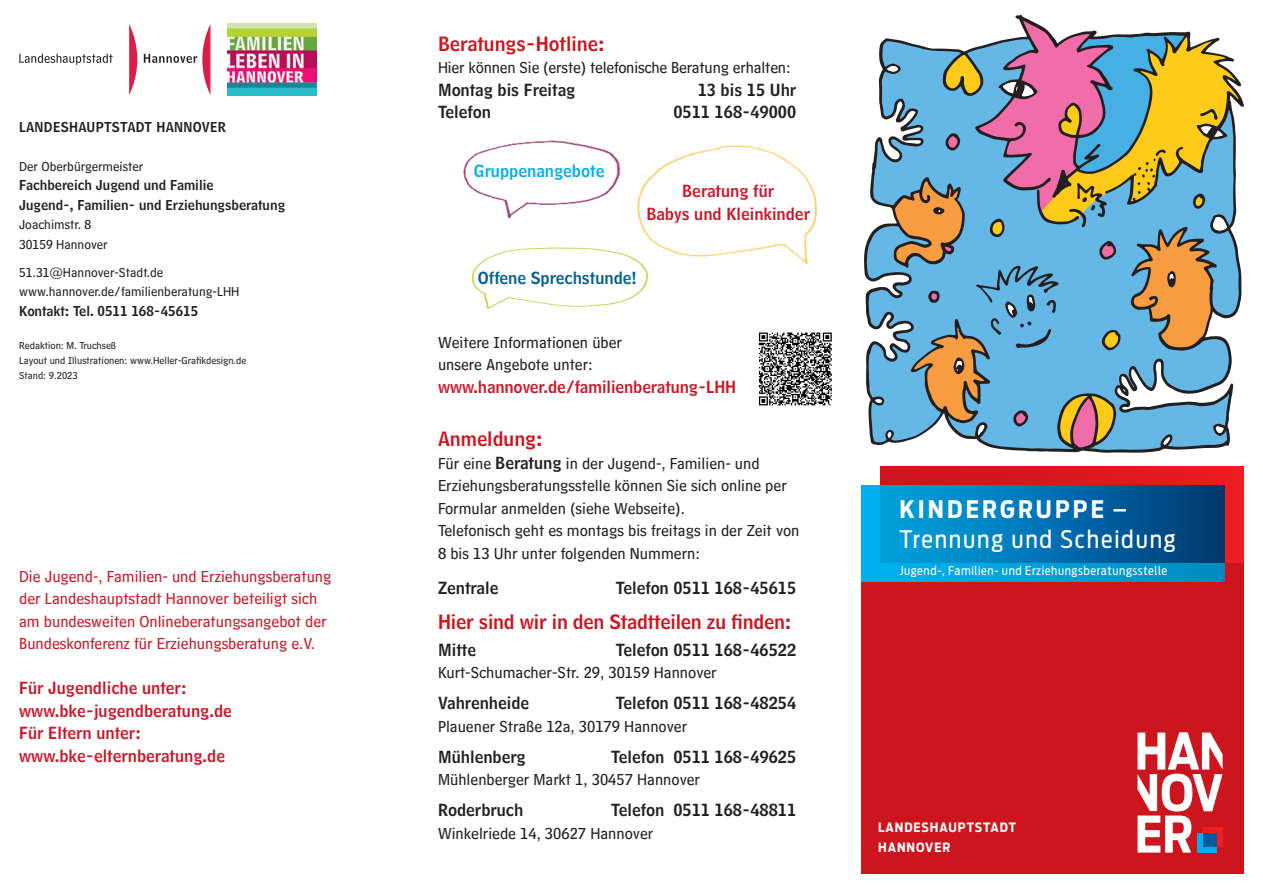
<style>
.page{position:relative;width:1263px;height:893px;background:#fff}
.page>*{position:absolute;margin:0;border:0;box-sizing:border-box;transform-origin:0 0}
.t1{font:24px/30px "Antenna Cond";letter-spacing:.075em;color:#fff}
.t2{font:19.5px "HM Headline";letter-spacing:-.01em;color:#cd151d}
.t3{font:16.5px/22.5px "HM Text";color:#231f20}
.t4{font:16.5px "HM Headline";color:#231f20}
.t5{font:16.5px/22.5px "HM Text";color:#cc1829}
.t6{font:16.5px/22.5px "HM Headline";color:#cc1829}
.t7{font:16.5px "HM Headline";color:#016094}
.t8{font:16.5px "HM Headline";color:#00aeef}
.t9{font:13.5px/19.5px "HM Text";color:#231f20}
.t10{font:13.5px/19.5px "HM Headline";color:#231f20}
.t11{font:13.5px "HM Headline";letter-spacing:.02em;color:#231f20}
.t12{font:700 12.75px/19.2px "Antenna Cond";letter-spacing:.075em;color:#fff}
.t13{font:12px "Antenna Cond";letter-spacing:.05em;color:#fff}
.t14{font:10.5px/15px "HM Text";color:#231f20}
.s1{font-family:"HM Headline"}
.s2{font-weight:700}
.s3{font-weight:500}
</style>
<div class="page">
<div style="left:861px;top:549px;width:383px;height:325px;background:#cd151d"></div>
<svg style="left:1137px;top:732px;width:85px;height:121px"></svg>
<svg style="left:861px;top:486px;width:364px;height:95px"></svg>
<div style="left:880px;top:466px;width:364px;height:96px;background:linear-gradient(to right,#c9141c,#eb1c22)"></div>
<div style="left:880px;top:486px;width:345px;height:76px;background:linear-gradient(to right,#00a5e6,#003873)"></div>
<img style="left:227px;top:23px;width:90px;height:72px">
<svg style="left:129px;top:24px;width:8px;height:71px"></svg>
<svg style="left:144px;top:25px;width:66px;height:69px"></svg>
<svg style="left:19px;top:54px;width:94px;height:11px"></svg>
<svg style="left:864px;top:79px;width:380px;height:374px"></svg>
<svg style="left:875px;top:14px;width:363px;height:435px"></svg>
<svg style="left:758px;top:332px;width:74px;height:74px"></svg>
<svg style="left:759px;top:333px;width:73px;height:72px"></svg>
<img style="left:637px;top:145px;width:181px;height:119px">
<img style="left:463px;top:140px;width:158px;height:79px">
<img style="left:471px;top:244px;width:183px;height:65px">
<p class="t11" style="left:19px;top:115px;width:209px">LANDESHAUPTSTADT HANNOVER</p>
<p class="t9" style="left:19px;top:154px;width:126px">Der Oberbürgermeister</p>
<p class="t10" style="left:19px;top:174px;width:268px">Fachbereich Jugend und Familie<br>Jugend-, Familien- und Erziehungsberatung</p>
<p class="t9" style="left:19px;top:213px;width:90px">Joachimstr. 8<br>30159 Hannover</p>
<p class="t9" style="left:19px;top:260px;width:222px">51.31@Hannover-Stadt.de www.hannover.de/familienberatung-LHH</p>
<p class="t10" style="left:19px;top:299px;width:181px">Kontakt: Tel. 0511 168-45615</p>
<p class="t14" style="left:19px;top:336px;width:229px">Redaktion: M. Truchseß<br>Layout und Illustrationen: www.Heller-Grafikdesign.de<br>Stand: 9.2023</p>
<p class="t5" style="left:19px;top:562px;width:314px">Die Jugend-, Familien- und Erziehungsberatung der Landeshauptstadt Hannover beteiligt sich am bundesweiten Onlineberatungsangebot der Bundeskonferenz für Erziehungsberatung e.V.</p>
<p class="t6" style="left:19px;top:675px;width:214px">Für Jugendliche unter: www.bke-jugendberatung.de<br>Für Eltern unter: www.bke-elternberatung.de</p>
<p class="t2" style="left:438px;top:27px;width:168px">Beratungs-Hotline:</p>
<p class="t3" style="left:438px;top:54px;width:354px">Hier können Sie (erste) telefonische Beratung erhalten:</p>
<p class="t4" style="left:438px;top:75px;width:139px">Montag bis Freitag</p>
<p class="t4" style="left:698px;top:75px;width:100px">13 bis 15 Uhr</p>
<p class="t4" style="left:438px;top:98px;width:54px">Telefon</p>
<p class="t4" style="left:673px;top:98px;width:124px">0511 168-49000</p>
<p class="t8" style="left:474px;top:157px;width:132px">Gruppenangebote</p>
<p class="t6" style="left:646px;top:177px;width:165px;text-align:center">Beratung für<br>Babys und Kleinkinder</p>
<p class="t7" style="left:478px;top:264px;width:160px">Offene Sprechstunde!</p>
<p class="t3" style="left:438px;top:328px;width:186px">Weitere Informationen über unsere Angebote unter:</p>
<p class="t6" style="left:438px;top:373px;width:300px">www.hannover.de/familienberatung-LHH</p>
<p class="t2" style="left:438px;top:422px;width:106px">Anmeldung:</p>
<p class="t3" style="left:438px;top:449px;width:363px">Für eine <span class="s1">Beratung</span> in der Jugend-, Familien- und Erziehungsberatungsstelle können Sie sich online per Formular anmelden (siehe Webseite).<br>Telefonisch geht es montags bis freitags in der Zeit von 8 bis 13 Uhr unter folgenden Nummern:</p>
<p class="t4" style="left:438px;top:574px;width:62px">Zentrale</p>
<p class="t4" style="left:616px;top:574px;width:182px">Telefon 0511 168-45615</p>
<p class="t2" style="left:438px;top:605px;width:355px">Hier sind wir in den Stadtteilen zu finden:</p>
<p class="t4" style="left:438px;top:636px;width:40px">Mitte</p>
<p class="t4" style="left:616px;top:636px;width:182px">Telefon 0511 168-46522</p>
<p class="t3" style="left:438px;top:659px;width:280px">Kurt-Schumacher-Str. 29, 30159 Hannover</p>
<p class="t4" style="left:438px;top:689px;width:93px">Vahrenheide</p>
<p class="t4" style="left:616px;top:689px;width:182px">Telefon 0511 168-48254</p>
<p class="t3" style="left:438px;top:712px;width:251px">Plauener Straße 12a, 30179 Hannover</p>
<p class="t4" style="left:438px;top:743px;width:89px">Mühlenberg</p>
<p class="t4" style="left:611px;top:743px;width:186px">Telefon 0511 168-49625</p>
<p class="t3" style="left:438px;top:766px;width:264px">Mühlenberger Markt 1, 30457 Hannover</p>
<p class="t4" style="left:438px;top:796px;width:87px">Roderbruch</p>
<p class="t4" style="left:611px;top:796px;width:186px">Telefon 0511 168-48811</p>
<p class="t3" style="left:438px;top:819px;width:217px">Winkelriede 14, 30627 Hannover</p>
<h1 class="t1" style="left:899px;top:494px;width:278px"><span class="s2">KINDERGRUPPE</span> <span class="s3">–<br></span>Trennung und Scheidung</h1>
<p class="t13" style="left:899px;top:564px;width:269px">Jugend-, Familien- und Erziehungsberatungsstelle</p>
<p class="t12" style="left:878px;top:818px;width:139px">LANDESHAUPTSTADT<br>HANNOVER</p>
</div>
